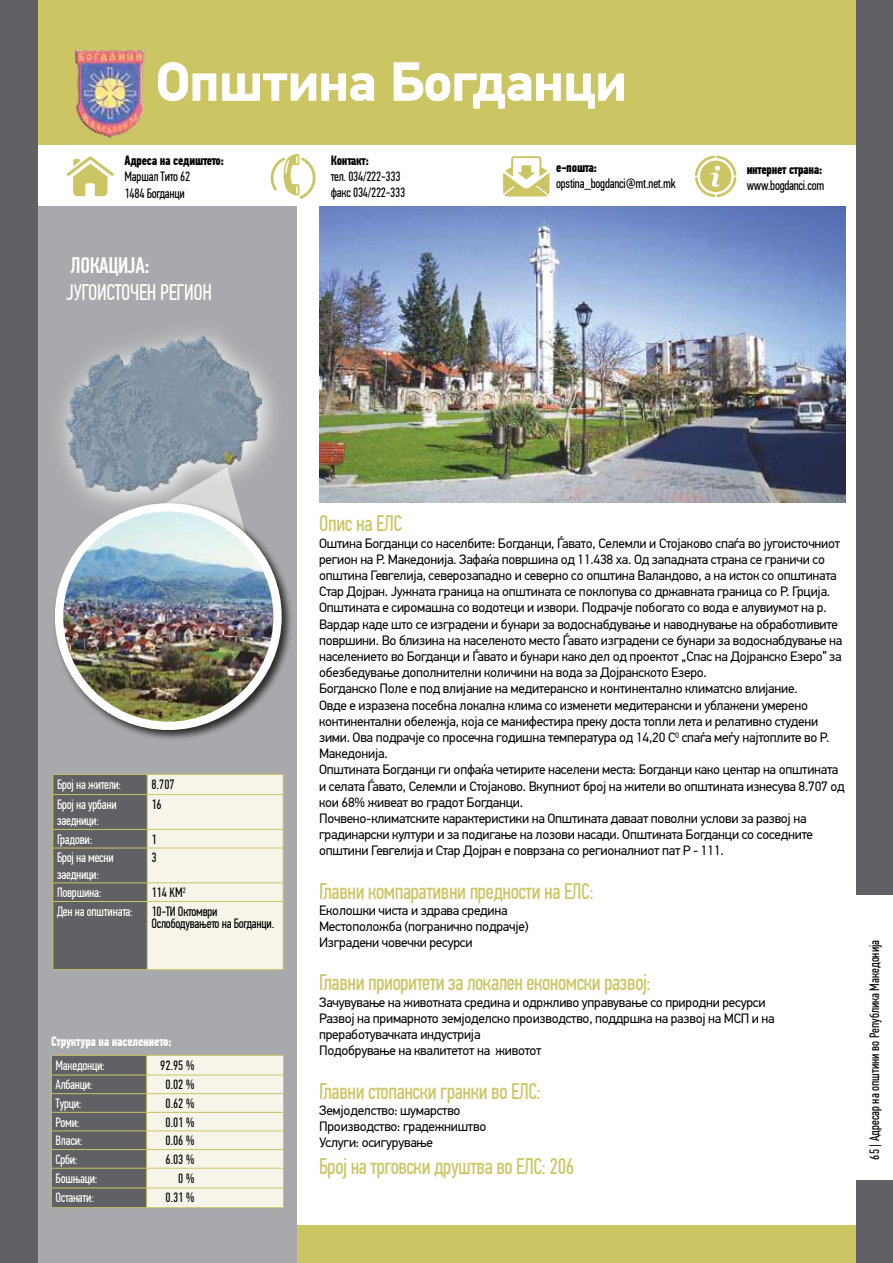
<style>
.page{position:relative;width:893px;height:1263px;background:#fff}
.page>*{position:absolute;margin:0;border:0;box-sizing:border-box;transform-origin:0 0}
.t1{font:700 55.35px "PF1 Din Text Pro";letter-spacing:-.015em;color:#fff}
.t2{font:22.5px "PF Din Text Comp Pro";letter-spacing:-.02em;color:#cbc564}
.t3{font:22.5px "PF Din Text Comp Pro";letter-spacing:-.015em;color:#fff}
.t4{font:500 22.5px "PF Din Text Comp Pro";letter-spacing:-.015em;color:#fff}
.t5{font:13.5px/16.2px "PF1 Din Text Pro";letter-spacing:-.02em;color:#000}
.t6{font:13.5px/16.2px "PF Din Text Comp Pro";letter-spacing:-.015em;color:#000}
.t7{font:13.5px/16.2px "PF Din Text Comp Pro";letter-spacing:-.015em;color:#fff}
.t8{font:700 13.5px "PF Din Text Comp Pro";letter-spacing:-.015em;color:#000}
.t9{font:700 13.5px "PF Din Text Comp Pro";letter-spacing:-.015em;color:#fff}
</style>
<div class="page">
<div style="left:0;top:1225px;width:893px;height:38px;background:#cbc564"></div>
<div style="left:7px;top:0;width:886px;height:145px;background:#cbc564"></div>
<div style="left:0;top:0;width:37px;height:1263px;background:#606164"></div>
<div style="left:856px;top:0;width:37px;height:894px;background:#606164"></div>
<div style="left:856px;top:1181px;width:37px;height:82px;background:#606164"></div>
<div style="left:38px;top:206px;width:258px;height:1057px;background:#a7a9ac"></div>
<svg style="left:67px;top:157px;width:47px;height:39px"></svg>
<svg style="left:271px;top:154px;width:45px;height:45px"></svg>
<svg style="left:503px;top:156px;width:46px;height:40px"></svg>
<svg style="left:695px;top:156px;width:41px;height:41px"></svg>
<svg style="left:53px;top:774px;width:231px;height:196px;background:#b8b7af"></svg>
<hr style="left:53px;top:901px;width:94px;height:1px;background:#cbc564">
<hr style="left:53px;top:902px;width:1px;height:67px;background:#cbc564">
<hr style="left:147px;top:901px;width:136px;height:1px;background:#cbc564">
<hr style="left:147px;top:902px;width:1px;height:67px;background:#cbc564">
<hr style="left:283px;top:902px;width:1px;height:67px;background:#cbc564">
<hr style="left:53px;top:969px;width:94px;height:1px;background:#cbc564">
<hr style="left:147px;top:969px;width:136px;height:1px;background:#cbc564">
<svg style="left:51px;top:1055px;width:233px;height:153px;background:#bab9ad"></svg>
<hr style="left:147px;top:1112px;width:137px;height:1px;background:#cbc564">
<div style="left:51px;top:499px;width:243px;height:243px;background:#000;opacity:.75"></div>
<img style="left:63px;top:518px;width:215px;height:208px">
<img style="left:59px;top:507px;width:219px;height:219px;border-radius:50%">
<div style="left:55px;top:503px;width:227px;height:227px;border:8px solid #fff;border-radius:50%"></div>
<svg style="left:51px;top:332px;width:238px;height:186px"></svg>
<img style="left:65px;top:336px;width:197px;height:155px">
<img style="left:74px;top:50px;width:71px;height:89px">
<img style="left:319px;top:207px;width:527px;height:295px">
<h1 class="t1" style="left:156px;top:48px;width:472px">Општина Богданци</h1>
<p class="t8" style="left:125px;top:152px;width:101px">Адреса на седиштето:</p>
<p class="t6" style="left:125px;top:169px;width:67px">Маршал Тито 62<br>1484 Богданци</p>
<h2 class="t4" style="left:71px;top:252px;width:80px">лоКАЦИЈА:</h2>
<h2 class="t3" style="left:66px;top:280px;width:17px">Југоисточен</h2>
<h2 class="t3" style="left:160px;top:280px;width:53px">РЕГИОН</h2>
<p class="t8" style="left:331px;top:152px;width:39px">Контакт:</p>
<p class="t6" style="left:331px;top:169px;width:76px">тел. 034/222-333 факс 034/222-333</p>
<p class="t8" style="left:556px;top:159px;width:42px">е-пошта:</p>
<p class="t6" style="left:556px;top:176px;width:121px">opstina_bogdanci@mt.net.mk</p>
<p class="t8" style="left:747px;top:161px;width:77px">интернет страна:</p>
<p class="t6" style="left:747px;top:178px;width:79px">www.bogdanci.com</p>
<p class="t7" style="left:57px;top:776px;width:66px">Број на жители:</p>
<p class="t6" style="left:151px;top:776px;width:23px">8.707</p>
<p class="t7" style="left:57px;top:796px;width:61px">Број на урбани заедници:</p>
<p class="t6" style="left:151px;top:796px;width:12px">16</p>
<p class="t7" style="left:57px;top:831px;width:37px">Градови:</p>
<p class="t6" style="left:151px;top:831px;width:7px">1</p>
<p class="t7" style="left:57px;top:850px;width:58px">Број на месни заедници:</p>
<p class="t6" style="left:151px;top:850px;width:7px">3</p>
<p class="t7" style="left:57px;top:885px;width:46px">Површина:</p>
<p class="t6" style="left:151px;top:885px;width:36px">114 KM<sup>2</sup></p>
<p class="t7" style="left:57px;top:903px;width:77px">Ден на општината:</p>
<p class="t6" style="left:151px;top:905px;width:124px;line-height:12px">10-ТИ Октомври<br>Ослободувањето на Богданци.</p>
<p class="t9" style="left:51px;top:1033px;width:122px">Структура на населението:</p>
<p class="t7" style="left:56px;top:1057px;width:51px">Македонци:</p>
<p class="t6" style="left:160px;top:1057px;width:35px">92.95 %</p>
<p class="t7" style="left:56px;top:1077px;width:38px">Албанци:</p>
<p class="t6" style="left:165px;top:1077px;width:30px">0.02 %</p>
<p class="t7" style="left:56px;top:1095px;width:27px">Турци:</p>
<p class="t6" style="left:165px;top:1095px;width:30px">0.62 %</p>
<p class="t7" style="left:56px;top:1114px;width:25px">Роми:</p>
<p class="t6" style="left:165px;top:1114px;width:30px">0.01 %</p>
<p class="t7" style="left:56px;top:1133px;width:28px">Власи:</p>
<p class="t6" style="left:165px;top:1133px;width:30px">0.06 %</p>
<p class="t7" style="left:56px;top:1151px;width:24px">Срби:</p>
<p class="t6" style="left:165px;top:1151px;width:30px">6.03 %</p>
<p class="t7" style="left:56px;top:1170px;width:43px">Бошњаци:</p>
<p class="t6" style="left:178px;top:1170px;width:17px">0 %</p>
<p class="t7" style="left:56px;top:1190px;width:40px">Останати:</p>
<p class="t6" style="left:165px;top:1190px;width:30px">0.31 %</p>
<h2 class="t2" style="left:319px;top:511px;width:85px">Опис на ЕЛС</h2>
<p class="t5" style="left:319px;top:535px;width:527px">Оштина Богданци со населбите: Богданци, Ѓавато, Селемли и Стојаково спаѓа во југоисточниот регион на Р. Македонија. Зафаќа површина од 11.438 ха. Од западната страна се граничи со општина Гевгелија, северозападно и северно со општина Валандово, а на исток со општината Стар Дојран. Јужната граница на општината се поклопува со државната граница со Р. Грција.<br>Општината е сиромашна со водотеци и извори. Подрачје побогато со вода е алувиумот на р.<br>Вардар каде што се изградени и бунари за водоснабдување и наводнување на обработливите површини. Во близина на населеното место Ѓавато изградени се бунари за водоснабдување на населението во Богданци и Ѓавато и бунари како дел од проектот „Спас на Дојранско Езеро” за обезбедување дополнителни количини на вода за Дојранското Езеро.<br>Богданско Поле е под влијание на медитеранско и континентално климатско влијание.<br>Овде е изразена посебна локална клима со изменети медитерански и ублажени умерено континентални обележја, која се манифестира преку доста топли лета и релативно студени зими. Ова подрачје со просечна годишна температура од 14,20 С<sup>0</sup> спаѓа меѓу најтоплите во Р.<br>Македонија.<br>Општината Богданци ги опфаќа четирите населени места: Богданци како центар на општината и селата Ѓавато, Селемли и Стојаково. Вкупниот број на жители во општината изнесува 8.707 од кои 68% живеат во градот Богданци.<br>Почвено-климатските карактеристики на Општината даваат поволни услови за развој на градинарски култури и за подигање на лозови насади. Општината Богданци со соседните општини Гевгелија и Стар Дојран е поврзана со регионалниот пат Р - 111.</p>
<h2 class="t2" style="left:319px;top:878px;width:276px">Главни компаративни предности на ЕЛС:</h2>
<p class="t5" style="left:319px;top:902px;width:211px">Еколошки чиста и здрава средина<br>Местоположба (погранично подрачје)<br>Изградени човечки ресурси</p>
<h2 class="t2" style="left:319px;top:970px;width:333px">Главни приоритети за локален економски развој:</h2>
<p class="t5" style="left:319px;top:994px;width:457px">Зачувување на животната средина и одржливо управување со природни ресурси Развој на примарното земјоделско производство, поддршка на развој на МСП и на преработувачката индустрија<br>Подобрување на квалитетот на животот</p>
<h2 class="t2" style="left:319px;top:1078px;width:223px">Главни стопански гранки во ЕЛС:</h2>
<p class="t5" style="left:319px;top:1102px;width:169px">Земјоделство: шумарство<br>Производство: градежништво<br>Услуги: осигурување</p>
<h2 class="t2" style="left:319px;top:1153px;width:255px">Број на трговски друштва во ЕЛС: 206</h2>
<p class="t6" style="left:866px;top:1159px;width:221px;rotate:-90deg">65 | Адресар на општини во Република Македонија</p>
</div>
